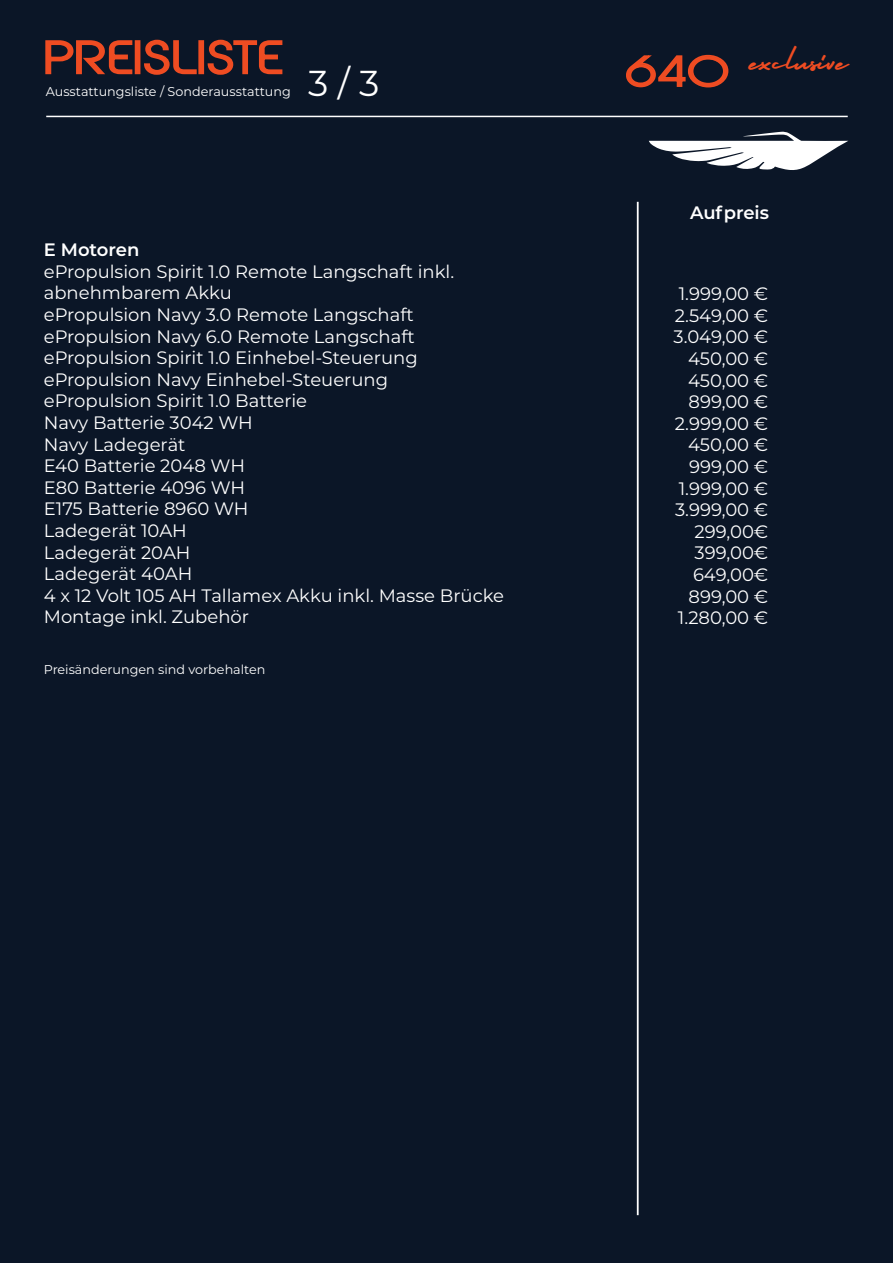
<style>
.page{position:relative;width:893px;height:1263px;background:#0b1627}
.page>*{position:absolute;margin:0;border:0;box-sizing:border-box;transform-origin:0 0}
.t1{font:41.85px "Abeatby Kai";letter-spacing:.04em;color:#ef4c22;scale:1.23 1}
.t2{font:38.85px "Abeatby Kai";color:#ef4c22;scale:1.23 1}
.t3{font:36px "Montserrat";color:#fff}
.t4{font:19.35px "Holiday Free";letter-spacing:.015em;color:#ef4c22;scale:1.23 1}
.t5{font:18px/21.6px "Montserrat";color:#fff}
.t6{font:600 18px "Montserrat";color:#fff}
.t7{font:12.75px "Montserrat";color:#fff}
</style>
<div class="page">
<svg style="left:45px;top:40px;width:88px;height:35px"></svg>
<div style="left:135px;top:40px;width:5px;height:34px;border:2px solid #ef4c22"></div>
<svg style="left:143px;top:39px;width:55px;height:79px"></svg>
<div style="left:198px;top:40px;width:6px;height:34px;border:2px solid #ef4c22"></div>
<svg style="left:207px;top:39px;width:76px;height:79px"></svg>
<hr style="left:46px;top:116px;width:802px;height:1px;background:#fff">
<svg style="left:649px;top:132px;width:199px;height:38px"></svg>
<hr style="left:637px;top:202px;width:2px;height:1013px;background:#fff">
<svg style="left:626px;top:54px;width:103px;height:34px"></svg>
<h1 class="t1" style="left:46px;top:41px;width:194px">PREISLISTE</h1>
<p class="t7" style="left:46px;top:83px;width:247px">Ausstattungsliste / Sonderausstattung</p>
<h3 class="t3" style="left:308px;top:59px;width:73px">3 / 3</h3>
<h2 class="t2" style="left:627px;top:56px;width:86px">640</h2>
<p class="t4" style="left:751px;top:50px;width:81px">exclusive</p>
<p class="t6" style="left:690px;top:200px;width:81px">Aufpreis</p>
<p class="t6" style="left:44px;top:237px;width:97px">E Motoren</p>
<p class="t5" style="left:44px;top:260px;width:462px">ePropulsion Spirit 1.0 Remote Langschaft inkl. abnehmbarem Akku<br>ePropulsion Navy 3.0 Remote Langschaft ePropulsion Navy 6.0 Remote Langschaft ePropulsion Spirit 1.0 Einhebel-Steuerung ePropulsion Navy Einhebel-Steuerung<br>ePropulsion Spirit 1.0 Batterie<br>Navy Batterie 3042 WH<br>Navy Ladegerät<br>E40 Batterie 2048 WH<br>E80 Batterie 4096 WH<br>E175 Batterie 8960 WH<br>Ladegerät 10AH<br>Ladegerät 20AH<br>Ladegerät 40AH<br>4 x 12 Volt 105 AH Tallamex Akku inkl. Masse Brücke<br>Montage inkl. Zubehör</p>
<p class="t7" style="left:44px;top:661px;width:223px">Preisänderungen sind vorbehalten</p>
<p class="t5" style="left:673px;top:282px;width:96px;text-align:right">1.999,00 €<br>2.549,00 €<br>3.049,00 €<br>450,00 €<br>450,00 €<br>899,00 €<br>2.999,00 €<br>450,00 €<br>999,00 €<br>1.999,00 €<br>3.999,00 €<br>299,00€<br>399,00€<br>649,00€<br>899,00 €<br>1.280,00 €</p>
</div>
